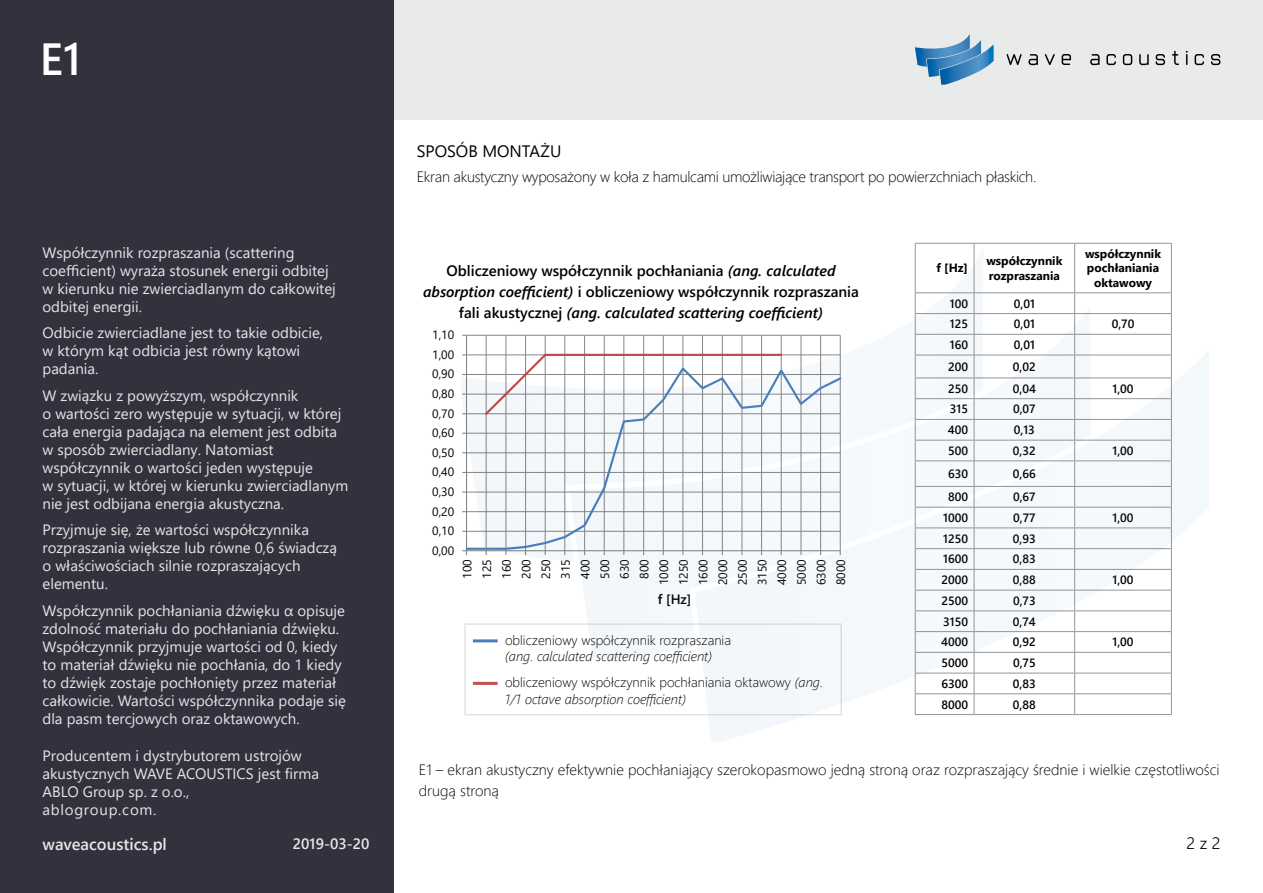
<style>
.page{position:relative;width:1263px;height:893px;background:#fff}
.page>*{position:absolute;margin:0;border:0;box-sizing:border-box;transform-origin:0 0}
.t1{font:600 45px "Segoe UI";color:#fff}
.t2{font:600 16.5px "Segoe UI";color:#e6e6e6}
.t3{font:16.5px "Segoe UI";color:#000}
.t4{font:300 16.5px "Segoe UI";color:#000}
.t5{font:15px/18px "Segoe UI";color:#e6e6e6}
.t6{font:600 15px/21px "Segoe UI";color:#000;text-align:center}
.t7{font:300 15px/21px "Segoe UI";color:#000}
.t8{font:300 15px "Segoe UI";letter-spacing:-.02em;color:#000}
.t9{font:600 15px "Segoe UI";color:#e6e6e6}
.t10{font:300 13.5px/26.1px "Segoe UI";color:#000}
.t11{font:italic 300 13.5px "Segoe UI";color:#000}
.t12{font:600 13.5px "Segoe UI";color:#000}
.t13{font:600 12px "Segoe UI";color:#000}
.t14{font:12px/19.6px "Segoe UI";color:#000;text-align:center}
.t15{font:700 12px/14.4px "Segoe UI";color:#000}
.s1{font-style:italic}
</style>
<div class="page">
<div style="left:0;top:0;width:1263px;height:119px;background:#e9eaea"></div>
<svg style="left:1006px;top:54px;width:15px;height:11px"></svg>
<svg style="left:1028px;top:54px;width:10px;height:11px"></svg>
<svg style="left:1045px;top:54px;width:10px;height:11px"></svg>
<svg style="left:1062px;top:54px;width:9px;height:11px"></svg>
<svg style="left:1090px;top:54px;width:9px;height:11px"></svg>
<svg style="left:1106px;top:54px;width:10px;height:11px"></svg>
<svg style="left:1123px;top:54px;width:9px;height:11px"></svg>
<svg style="left:1139px;top:54px;width:10px;height:11px"></svg>
<svg style="left:1155px;top:54px;width:10px;height:11px"></svg>
<svg style="left:1172px;top:51px;width:7px;height:14px"></svg>
<svg style="left:1186px;top:51px;width:2px;height:14px"></svg>
<svg style="left:1194px;top:54px;width:10px;height:11px"></svg>
<svg style="left:1211px;top:54px;width:9px;height:11px"></svg>
<svg style="left:915px;top:34px;width:78px;height:51px"></svg>
<div style="left:0;top:0;width:393px;height:893px;background:#33313e"></div>
<div style="left:464px;top:623px;width:378px;height:92px;background:#fff;border:2px solid #e2e3e4"></div>
<hr style="left:915px;top:243px;width:59px;height:1px;background:#939598">
<hr style="left:915px;top:244px;width:1px;height:48px;background:#939598">
<hr style="left:974px;top:243px;width:101px;height:1px;background:#939598">
<hr style="left:974px;top:244px;width:1px;height:48px;background:#939598">
<hr style="left:1075px;top:243px;width:97px;height:1px;background:#939598">
<hr style="left:1074px;top:244px;width:1px;height:48px;background:#939598">
<hr style="left:1171px;top:244px;width:1px;height:48px;background:#939598">
<hr style="left:974px;top:292px;width:101px;height:1px;background:#939598">
<hr style="left:1075px;top:292px;width:97px;height:1px;background:#939598">
<hr style="left:1075px;top:313px;width:97px;height:1px;background:#939598">
<hr style="left:1075px;top:334px;width:97px;height:1px;background:#939598">
<svg style="left:1074px;top:293px;width:1px;height:13px"></svg>
<svg style="left:1171px;top:293px;width:1px;height:56px"></svg>
<hr style="left:473px;top:639px;width:25px;height:3px;background:#4a7ebb">
<hr style="left:473px;top:682px;width:25px;height:3px;background:#c0504d">
<svg style="left:461px;top:247px;width:522px;height:314px"></svg>
<svg style="left:695px;top:349px;width:514px;height:392px"></svg>
<svg style="left:569px;top:306px;width:522px;height:353px"></svg>
<h1 class="t1" style="left:40px;top:17px;width:43px">E1</h1>
<p class="t5" style="left:43px;top:242px;width:295px">Współczynnik rozpraszania (scattering coefficient) wyraża stosunek energii odbitej w kierunku nie zwierciadlanym do całkowitej odbitej energii.</p>
<p class="t5" style="left:43px;top:322px;width:282px">Odbicie zwierciadlane jest to takie odbicie, w którym kąt odbicia jest równy kątowi padania.</p>
<p class="t5" style="left:43px;top:385px;width:307px">W związku z powyższym, współczynnik<br>o wartości zero występuje w sytuacji, w której cała energia padająca na element jest odbita w sposób zwierciadlany. Natomiast współczynnik o wartości jeden występuje<br>w sytuacji, w której w kierunku zwierciadlanym nie jest odbijana energia akustyczna.</p>
<p class="t5" style="left:43px;top:519px;width:296px">Przyjmuje się, że wartości współczynnika rozpraszania większe lub równe 0,6 świadczą o właściwościach silnie rozpraszających elementu.</p>
<p class="t5" style="left:43px;top:600px;width:305px">Współczynnik pochłaniania dźwięku α opisuje zdolność materiału do pochłaniania dźwięku.<br>Współczynnik przyjmuje wartości od 0, kiedy to materiał dźwięku nie pochłania, do 1 kiedy to dźwięk zostaje pochłonięty przez materiał całkowicie. Wartości współczynnika podaje się dla pasm tercjowych oraz oktawowych.</p>
<p class="t5" style="left:43px;top:746px;width:278px">Producentem i dystrybutorem ustrojów akustycznych WAVE ACOUSTICS jest firma<br>ABLO Group sp. z o.o.,<br>ablogroup.com.</p>
<p class="t2" style="left:43px;top:829px;width:126px">waveacoustics.pl</p>
<p class="t9" style="left:293px;top:830px;width:78px">2019-03-20</p>
<p class="t3" style="left:417px;top:135px;width:146px">SPOSÓB MONTAŻU</p>
<p class="t8" style="left:417px;top:163px;width:621px">Ekran akustyczny wyposażony w koła z hamulcami umożliwiające transport po powierzchniach płaskich.</p>
<p class="t6" style="left:423px;top:259px;width:437px">Obliczeniowy współczynnik pochłaniania <span class="s1">(ang. calculated absorption coefficient)</span> i obliczeniowy współczynnik rozpraszania fali akustycznej <span class="s1">(ang. calculated scattering coefficient)</span></p>
<p class="t14" style="left:432px;top:324px;width:23px">1,10</p>
<p class="t14" style="left:432px;top:344px;width:23px">1,00</p>
<p class="t14" style="left:432px;top:363px;width:23px">0,90</p>
<p class="t14" style="left:432px;top:383px;width:23px">0,80</p>
<p class="t14" style="left:432px;top:402px;width:23px">0,70</p>
<p class="t14" style="left:432px;top:422px;width:23px">0,60</p>
<p class="t14" style="left:432px;top:442px;width:23px">0,50</p>
<p class="t14" style="left:432px;top:461px;width:23px">0,40</p>
<p class="t14" style="left:432px;top:481px;width:23px">0,30</p>
<p class="t14" style="left:432px;top:500px;width:23px">0,20</p>
<p class="t14" style="left:432px;top:520px;width:23px">0,10</p>
<p class="t14" style="left:432px;top:540px;width:23px">0,00</p>
<p class="t14" style="left:456px;top:585px;width:27px;rotate:-90deg">100<br>125<br>160<br>200<br>250<br>315<br>400<br>500<br>630<br>800<br>1000<br>1250<br>1600<br>2000<br>2500<br>3150<br>4000<br>5000<br>6300<br>8000</p>
<p class="t12" style="left:658px;top:587px;width:35px">f [Hz]</p>
<p class="t10" style="left:505px;top:626px;width:227px">obliczeniowy współczynnik rozpraszania</p>
<p class="t10" style="left:505px;top:642px;width:319px"><span class="s1">(ang. calculated scattering coefficient)<br></span>obliczeniowy współczynnik pochłaniania oktawowy <span class="s1">(ang.</span></p>
<p class="t11" style="left:505px;top:686px;width:182px">1/1 octave absorption coefficient)</p>
<p class="t15" style="left:936px;top:260px;width:33px">f [Hz]</p>
<p class="t15" style="left:986px;top:253px;width:77px">współczynnik rozpraszania</p>
<p class="t15" style="left:1085px;top:246px;width:77px;text-align:center">współczynnik pochłaniania oktawowy</p>
<p class="t13" style="left:950px;top:292px;width:20px">100</p>
<p class="t13" style="left:1014px;top:292px;width:23px">0,01</p>
<p class="t13" style="left:950px;top:313px;width:20px">125</p>
<p class="t13" style="left:1014px;top:313px;width:23px">0,01</p>
<p class="t13" style="left:1112px;top:313px;width:24px">0,70</p>
<p class="t13" style="left:950px;top:333px;width:20px">160</p>
<p class="t13" style="left:1014px;top:333px;width:23px">0,01</p>
<p class="t13" style="left:948px;top:355px;width:21px">200</p>
<p class="t13" style="left:1013px;top:355px;width:24px">0,02</p>
<p class="t13" style="left:948px;top:377px;width:21px">250</p>
<p class="t13" style="left:1013px;top:377px;width:25px">0,04</p>
<p class="t13" style="left:1112px;top:377px;width:23px">1,00</p>
<p class="t13" style="left:950px;top:398px;width:20px">315</p>
<p class="t13" style="left:1013px;top:398px;width:24px">0,07</p>
<p class="t13" style="left:948px;top:419px;width:22px">400</p>
<p class="t13" style="left:1014px;top:419px;width:23px">0,13</p>
<p class="t13" style="left:948px;top:439px;width:21px">500</p>
<p class="t13" style="left:1013px;top:439px;width:24px">0,32</p>
<p class="t13" style="left:1112px;top:439px;width:23px">1,00</p>
<p class="t13" style="left:948px;top:462px;width:22px">630</p>
<p class="t13" style="left:1013px;top:462px;width:24px">0,66</p>
<p class="t13" style="left:948px;top:486px;width:21px">800</p>
<p class="t13" style="left:1013px;top:486px;width:24px">0,67</p>
<p class="t13" style="left:943px;top:506px;width:26px">1000</p>
<p class="t13" style="left:1013px;top:506px;width:24px">0,77</p>
<p class="t13" style="left:1112px;top:506px;width:23px">1,00</p>
<p class="t13" style="left:943px;top:527px;width:26px">1250</p>
<p class="t13" style="left:1013px;top:527px;width:24px">0,93</p>
<p class="t13" style="left:943px;top:548px;width:26px">1600</p>
<p class="t13" style="left:1013px;top:548px;width:24px">0,83</p>
<p class="t13" style="left:941px;top:569px;width:28px">2000</p>
<p class="t13" style="left:1013px;top:569px;width:24px">0,88</p>
<p class="t13" style="left:1112px;top:569px;width:23px">1,00</p>
<p class="t13" style="left:941px;top:589px;width:28px">2500</p>
<p class="t13" style="left:1013px;top:589px;width:24px">0,73</p>
<p class="t13" style="left:943px;top:610px;width:26px">3150</p>
<p class="t13" style="left:1013px;top:610px;width:24px">0,74</p>
<p class="t13" style="left:941px;top:631px;width:28px">4000</p>
<p class="t13" style="left:1013px;top:631px;width:24px">0,92</p>
<p class="t13" style="left:1112px;top:631px;width:23px">1,00</p>
<p class="t13" style="left:941px;top:651px;width:28px">5000</p>
<p class="t13" style="left:1013px;top:651px;width:24px">0,75</p>
<p class="t13" style="left:941px;top:672px;width:28px">6300</p>
<p class="t13" style="left:1013px;top:672px;width:24px">0,83</p>
<p class="t13" style="left:941px;top:693px;width:28px">8000</p>
<p class="t13" style="left:1013px;top:693px;width:24px">0,88</p>
<p class="t7" style="left:419px;top:758px;width:802px">E1 – ekran akustyczny efektywnie pochłaniający szerokopasmowo jedną stroną oraz rozpraszający średnie i wielkie częstotliwości drugą stroną</p>
<p class="t4" style="left:1186px;top:828px;width:35px">2 z 2</p>
</div>
